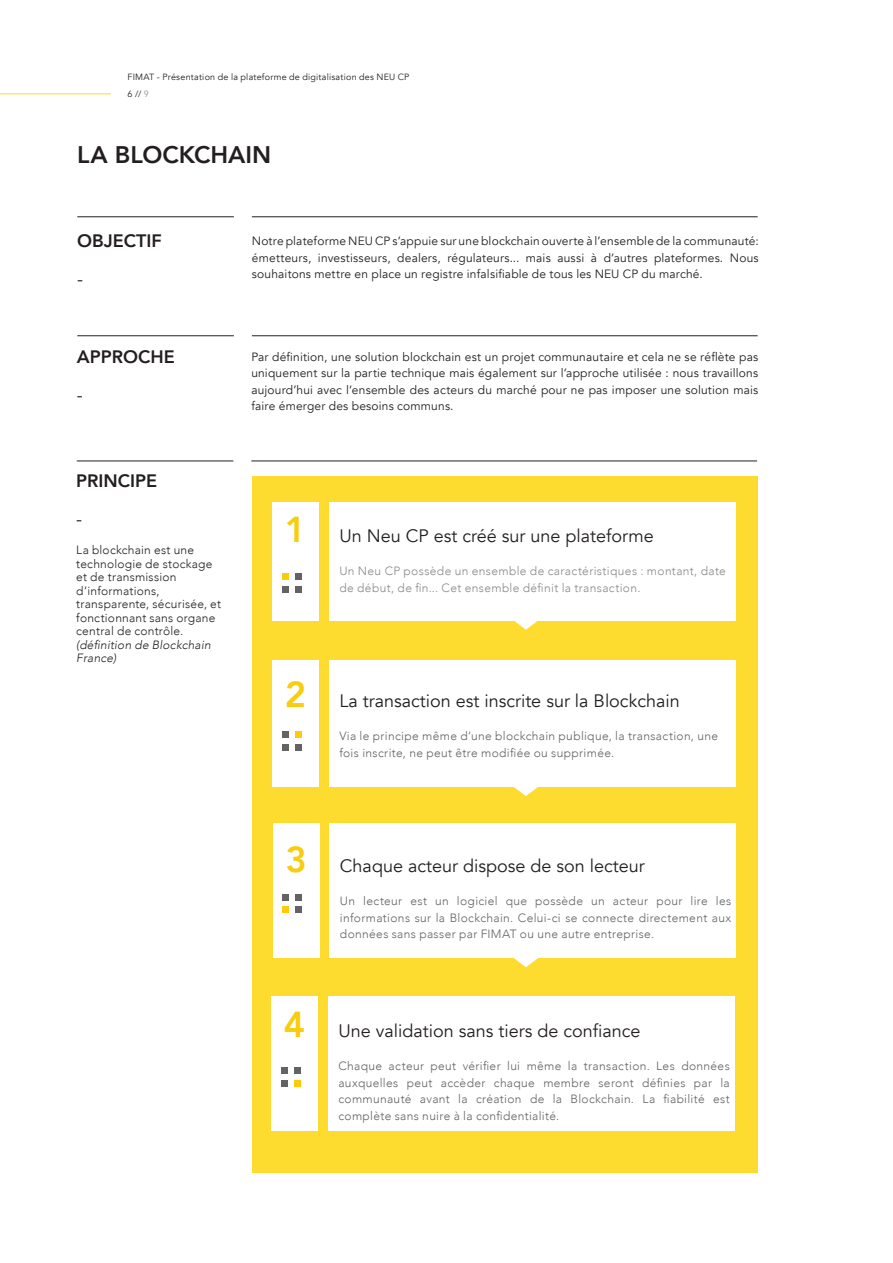
<style>
.page{position:relative;width:893px;height:1263px;background:#fff}
.page>*{position:absolute;margin:0;border:0;box-sizing:border-box;transform-origin:0 0}
.Title_Cover_48pt{font:800 36px "Avenir";color:#f9cc0d}
._16_pt_Sublines_Sect{font:800 24px "Avenir";color:#231f20}
.Subtitle_22pt{font:18px "Avenir";color:#231f20}
.t1{font:800 18px "Avenir";color:#231f20}
._8_pt_Small_Text{font:12px/16.5px "Avenir";letter-spacing:.015em;color:#231f20;text-align:justify}
.Grey{font:300 12px/16.5px "Avenir";letter-spacing:.03em;color:#636366;text-align:justify}
._6_pt_Small_Text{font:300 12px/13.5px "Avenir";letter-spacing:.02em;color:#231f20}
.Grey-2{font:300 12px/16.5px "Avenir";letter-spacing:.03em;color:#87898c}
._6_pt_Small_Text-2{font:italic 300 12px/13.5px "Avenir";letter-spacing:.015em;color:#231f20}
._6_pt_Small_Text-3{font:9px "Avenir";letter-spacing:.025em;color:#231f20}
.s1{color:#939598}
</style>
<div class="page">
<hr style="left:0;top:93px;width:111px;height:1px;background:#fddb2f">
<hr style="left:77px;top:216px;width:157px;height:1px;background:#231f20">
<hr style="left:252px;top:216px;width:506px;height:1px;background:#231f20">
<hr style="left:77px;top:335px;width:157px;height:1px;background:#231f20">
<hr style="left:252px;top:335px;width:506px;height:1px;background:#231f20">
<hr style="left:77px;top:461px;width:156px;height:1px;background:#231f20">
<hr style="left:251px;top:461px;width:506px;height:1px;background:#231f20">
<div style="left:252px;top:476px;width:505px;height:697px;background:#fddb2f"></div>
<div style="left:272px;top:502px;width:47px;height:118px;background:#fff"></div>
<div style="left:329px;top:502px;width:407px;height:118px;background:#fff"></div>
<svg style="left:513px;top:620px;width:26px;height:10px"></svg>
<div style="left:282px;top:574px;width:7px;height:6px;background:#f9cc0d"></div>
<svg style="left:295px;top:574px;width:6px;height:6px"></svg>
<div style="left:295px;top:586px;width:6px;height:7px;background:#636366"></div>
<div style="left:282px;top:586px;width:7px;height:7px;background:#636366"></div>
<div style="left:272px;top:660px;width:47px;height:126px;background:#fff"></div>
<div style="left:329px;top:660px;width:407px;height:126px;background:#fff"></div>
<svg style="left:513px;top:786px;width:26px;height:10px"></svg>
<div style="left:282px;top:731px;width:7px;height:7px;background:#636366"></div>
<div style="left:295px;top:731px;width:6px;height:7px;background:#feca0a"></div>
<svg style="left:295px;top:744px;width:6px;height:6px"></svg>
<div style="left:282px;top:744px;width:7px;height:6px;background:#636366"></div>
<div style="left:273px;top:823px;width:47px;height:134px;background:#fff"></div>
<div style="left:330px;top:823px;width:406px;height:134px;background:#fff"></div>
<svg style="left:513px;top:957px;width:26px;height:10px"></svg>
<svg style="left:283px;top:894px;width:6px;height:6px"></svg>
<svg style="left:296px;top:894px;width:6px;height:6px"></svg>
<svg style="left:296px;top:907px;width:6px;height:6px"></svg>
<svg style="left:283px;top:907px;width:6px;height:6px"></svg>
<div style="left:271px;top:996px;width:47px;height:135px;background:#fff"></div>
<div style="left:328px;top:996px;width:407px;height:135px;background:#fff"></div>
<div style="left:281px;top:1067px;width:7px;height:7px;background:#636366"></div>
<div style="left:294px;top:1067px;width:6px;height:7px;background:#636366"></div>
<div style="left:294px;top:1080px;width:6px;height:7px;background:#feca0a"></div>
<div style="left:281px;top:1080px;width:7px;height:7px;background:#636366"></div>
<p class="_6_pt_Small_Text-3" style="left:128px;top:72px;width:283px">FIMAT - Présentation de la plateforme de digitalisation des NEU CP</p>
<p class="_6_pt_Small_Text-3" style="left:128px;top:88px;width:23px">6 // <span class="s1">9</span></p>
<p class="_16_pt_Sublines_Sect" style="left:77px;top:136px;width:196px">LA BLOCKCHAIN</p>
<p class="t1" style="left:77px;top:227px;width:86px">OBJECTIF</p>
<p class="Subtitle_22pt" style="left:77px;top:268px;width:7px">-</p>
<p class="t1" style="left:77px;top:342px;width:99px">APPROCHE</p>
<p class="Subtitle_22pt" style="left:77px;top:384px;width:7px">-</p>
<p class="_8_pt_Small_Text" style="left:252px;top:233px;width:508px">Notre plateforme NEU CP s’appuie sur une blockchain ouverte à l’ensemble de la communauté: émetteurs, investisseurs, dealers, régulateurs... mais aussi à d’autres plateformes. Nous souhaitons mettre en place un registre infalsifiable de tous les NEU CP du marché.</p>
<p class="_8_pt_Small_Text" style="left:251px;top:349px;width:508px">Par définition, une solution blockchain est un projet communautaire et cela ne se réflète pas uniquement sur la partie technique mais également sur l’approche utilisée : nous travaillons aujourd’hui avec l’ensemble des acteurs du marché pour ne pas imposer une solution mais faire émerger des besoins communs.</p>
<p class="t1" style="left:76px;top:467px;width:83px">PRINCIPE</p>
<p class="Subtitle_22pt" style="left:76px;top:508px;width:7px">-</p>
<p class="Title_Cover_48pt" style="left:285px;top:502px;width:23px">1</p>
<p class="Subtitle_22pt" style="left:339px;top:525px;width:316px">Un Neu CP est créé sur une plateforme</p>
<p class="Grey-2" style="left:339px;top:563px;width:388px">Un Neu CP possède un ensemble de caractéristiques : montant, date de début, de fin... Cet ensemble définit la transaction.</p>
<p class="_6_pt_Small_Text" style="left:76px;top:543px;width:146px">La blockchain est une technologie de stockage et de transmission d’informations, transparente, sécurisée, et fonctionnant sans organe central de contrôle.</p>
<p class="_6_pt_Small_Text-2" style="left:76px;top:638px;width:136px">(définition de Blockchain<br>France)</p>
<p class="Title_Cover_48pt" style="left:285px;top:667px;width:23px">2</p>
<p class="Title_Cover_48pt" style="left:286px;top:832px;width:23px">3</p>
<p class="Subtitle_22pt" style="left:339px;top:690px;width:342px">La transaction est inscrite sur la Blockchain</p>
<p class="Grey" style="left:339px;top:728px;width:380px">Via le principe même d’une blockchain publique, la transaction, une fois inscrite, ne peut être modifiée ou supprimée.</p>
<p class="Subtitle_22pt" style="left:340px;top:855px;width:306px">Chaque acteur dispose de son lecteur</p>
<p class="Grey" style="left:340px;top:893px;width:393px">Un lecteur est un logiciel que possède un acteur pour lire les informations sur la Blockchain. Celui-ci se connecte directement aux données sans passer par FIMAT ou une autre entreprise.</p>
<p class="Title_Cover_48pt" style="left:284px;top:997px;width:23px">4</p>
<p class="Subtitle_22pt" style="left:338px;top:1020px;width:304px">Une validation sans tiers de confiance</p>
<p class="Grey" style="left:338px;top:1058px;width:393px">Chaque acteur peut vérifier lui même la transaction. Les données auxquelles peut accèder chaque membre seront définies par la communauté avant la création de la Blockchain. La fiabilité est complète sans nuire à la confidentialité.</p>
</div>
